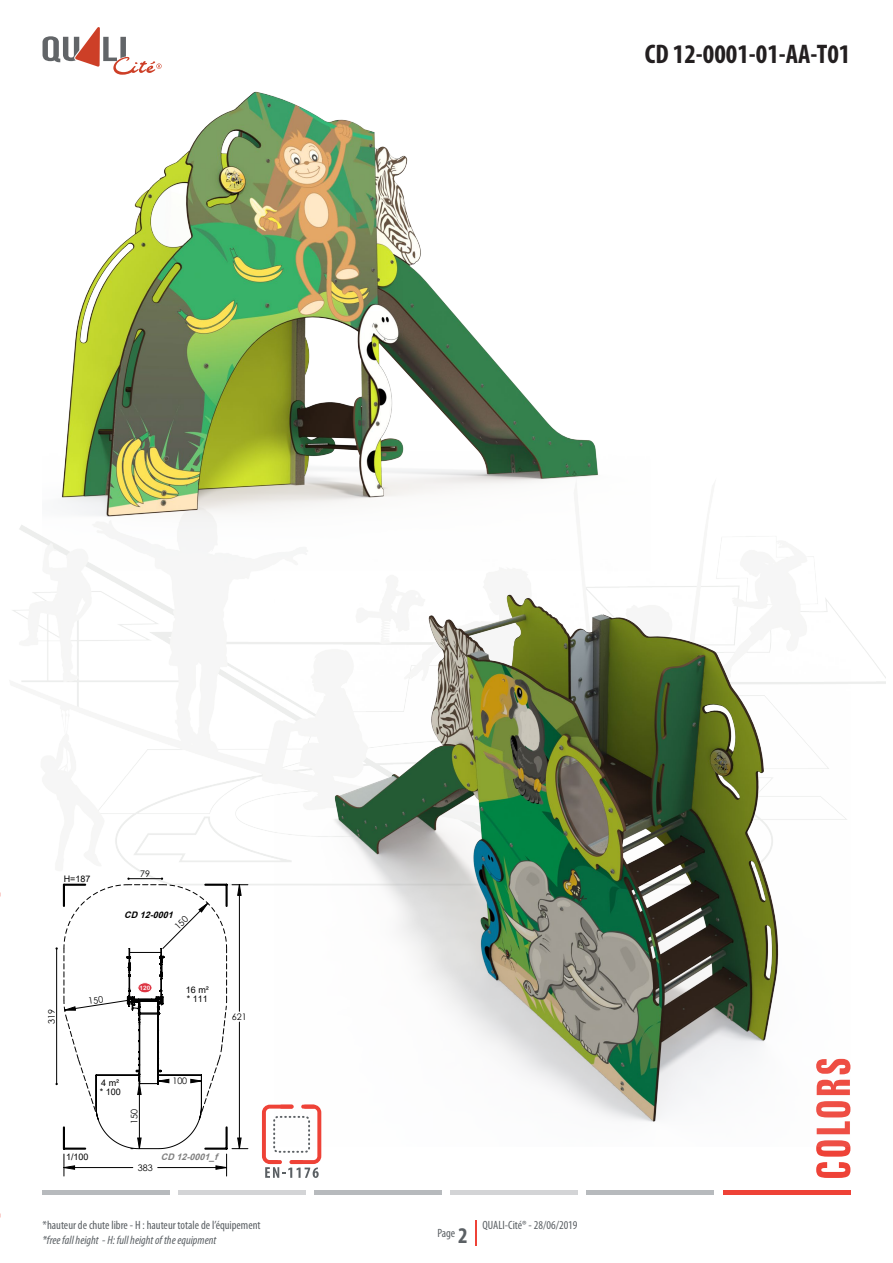
<style>
.page{position:relative;width:893px;height:1263px;background:#fff}
.page>*{position:absolute;margin:0;border:0;box-sizing:border-box;transform-origin:0 0}
.t1{font:700 condensed 27px "Myriad Pro";color:#231f20}
.t2{font:condensed 12px "Myriad Pro";color:#5b6064}
.t3{font:italic condensed 12px "Myriad Pro";color:#5b6064}
.t4{font:9px/9px "Arial";color:#000}
.t5{font:9px "Century Gothic";color:#000}
.t6{font:italic 700 9px "Arial";color:#808080}
.t7{font:italic 700 9px "Arial";color:#000}
.t8{font:6px "Arial Rounded MT Bold";color:#fff}
.s1{font-weight:700;font-size:22.5px}
</style>
<div class="page">
<hr style="left:43px;top:1191px;width:127px;height:4px;background:#b7babd">
<hr style="left:179px;top:1191px;width:127px;height:4px;background:#d3d4d6">
<hr style="left:451px;top:1191px;width:127px;height:4px;background:#d3d4d6">
<hr style="left:315px;top:1191px;width:127px;height:4px;background:#b7babd">
<hr style="left:587px;top:1191px;width:127px;height:4px;background:#b7babd">
<svg style="left:816px;top:1147px;width:34px;height:31px"></svg>
<hr style="left:723px;top:1191px;width:127px;height:4px;background:#ee4237">
<svg style="left:475px;top:1220px;width:1px;height:26px"></svg>
<svg style="left:43px;top:27px;width:119px;height:45px"></svg>
<img style="left:275px;top:559px;width:575px;height:588px">
<img style="left:43px;top:72px;width:607px;height:499px">
<svg style="left:262px;top:1105px;width:59px;height:73px"></svg>
<hr style="left:301px;top:1105px;width:14px;height:3px;background:#ee4237;border-radius:2px">
<hr style="left:280px;top:1105px;width:14px;height:3px;background:#ee4237;border-radius:2px">
<hr style="left:289px;top:1160px;width:15px;height:4px;background:#ee4237;border-radius:2px">
<hr style="left:268px;top:1160px;width:14px;height:4px;background:#ee4237;border-radius:2px">
<svg style="left:56px;top:877px;width:192px;height:299px"></svg>
<p class="t1" style="left:645px;top:37px;width:207px">CD 12-0001-01-AA-T01</p>
<p class="t4" style="left:64px;top:874px;width:28px">H=187</p>
<p class="t5" style="left:140px;top:867px;width:11px">79</p>
<p class="t7" style="left:124px;top:908px;width:53px">CD 12-0001</p>
<p class="t8" style="left:140px;top:984px;width:12px">120</p>
<p class="t4" style="left:186px;top:986px;width:25px">16 m² * 111</p>
<p class="t5" style="left:45px;top:1024px;width:16px;rotate:-90deg">319</p>
<p class="t5" style="left:232px;top:1010px;width:16px">621</p>
<p class="t4" style="left:100px;top:1078px;width:22px">4 m² * 100</p>
<p class="t5" style="left:128px;top:1124px;width:16px;rotate:-90deg">150</p>
<p class="t5" style="left:172px;top:1075px;width:16px">100</p>
<p class="t4" style="left:66px;top:1152px;width:24px">1/100</p>
<p class="t5" style="left:138px;top:1161px;width:16px">383</p>
<p class="t6" style="left:161px;top:1150px;width:61px">CD 12-0001_f</p>
<p class="t2" style="left:43px;top:1218px;width:220px">*hauteur de chute libre - H : hauteur totale de l’équipement</p>
<p class="t3" style="left:43px;top:1233px;width:175px">*free fall height - H: full height of the equipment</p>
<p class="t2" style="left:437px;top:1226px;width:32px">Page <span class="s1">2</span></p>
<p class="t2" style="left:482px;top:1218px;width:97px">QUALI-Cité® - 28/06/2019</p>
</div>
